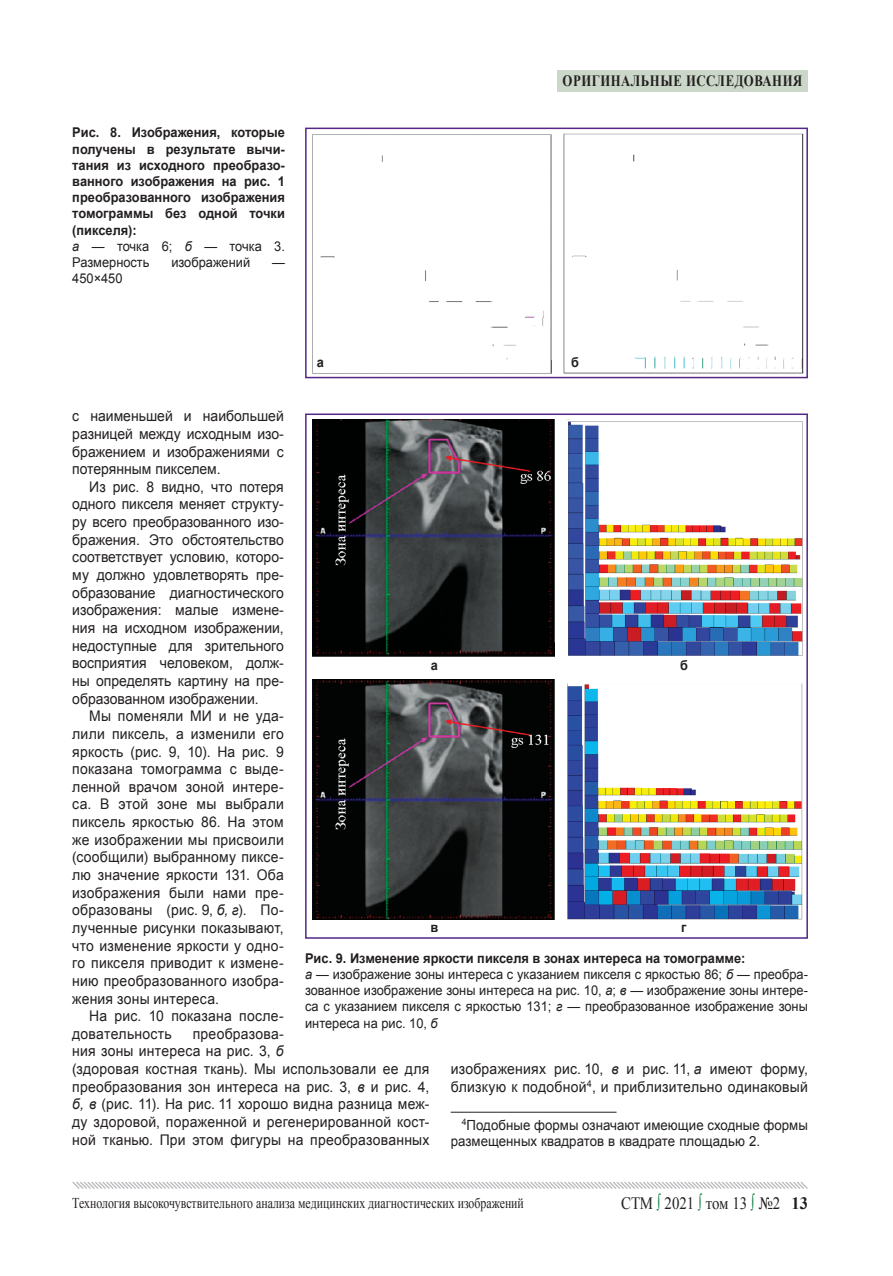
<style>
.page{position:relative;width:893px;height:1276px;background:#fff}
.page>*{position:absolute;margin:0;border:0;box-sizing:border-box;transform-origin:0 0}
.t1{font:17.4px "Times New Roman";color:#231f20;scale:.86 1}
.t2{font:700 15.75px "Times New Roman";letter-spacing:.04em;color:#231f20;scale:.81 1}
.Колонтитул{font:15px "Times New Roman";color:#231f20;scale:.79 1}
.Основной_текст{font:14.7px/17.7px "Arial";letter-spacing:.015em;color:#231f20;text-align:justify;scale:.95 1}
.Jsnos_copy{font:13.95px/16.8px "Arial";letter-spacing:.005em;color:#231f20;scale:.95 1}
.Подрис_подпись{font:13.5px/16.2px "Arial";color:#231f20;scale:.95 1}
.Подрис_подпись-2{font:700 13.5px/16.2px "Arial";color:#231f20;text-align:justify;scale:.95 1}
.s1{font-style:italic}
.s2{color:#127c43}
.s3{font-weight:700}
</style>
<div class="page">
<svg style="left:72px;top:1181px;width:736px;height:8px"></svg>
<div style="left:557px;top:70px;width:251px;height:21px;background:#cbd8c9"></div>
<img style="left:312px;top:134px;width:240px;height:240px">
<img style="left:563px;top:133px;width:241px;height:241px">
<div style="left:305px;top:128px;width:503px;height:250px;border:2px solid #542685"></div>
<img style="left:312px;top:419px;width:242px;height:238px">
<img style="left:566px;top:419px;width:237px;height:237px">
<img style="left:312px;top:679px;width:242px;height:240px">
<img style="left:567px;top:683px;width:236px;height:236px">
<div style="left:305px;top:413px;width:503px;height:525px;border:2px solid #542685"></div>
<hr style="left:451px;top:1111px;width:165px;height:1px;background:#231f20">
<p class="Подрис_подпись-2" style="left:72px;top:125px;width:225px">Рис. 8. Изображения, которые получены в результате вычи&shy;тания из исходного преобразо&shy;ванного изображения на рис. 1 преобразованного изображения томограммы без одной точки (пикселя):</p>
<p class="Подрис_подпись" style="left:72px;top:238px;width:225px"><span class="s1">a</span> — точка 6; <span class="s1">б</span> — точка 3.<br>Размерность</p>
<p class="Подрис_подпись" style="left:171px;top:254px;width:84px">изображений</p>
<p class="Подрис_подпись" style="left:272px;top:254px;width:15px">—</p>
<p class="Подрис_подпись" style="left:72px;top:270px;width:54px">450×450</p>
<p class="t2" style="left:563px;top:70px;width:297px">ОРИГИНАЛЬНЫЕ ИССЛЕДОВАНИЯ</p>
<p class="Подрис_подпись-2" style="left:317px;top:354px;width:9px">а</p>
<p class="Подрис_подпись-2" style="left:571px;top:354px;width:10px">б</p>
<p class="Основной_текст" style="left:72px;top:407px;width:224px">с наименьшей и наибольшей разницей между исходным изо&shy;бражением и изображениями с потерянным пикселем.</p>
<p class="Основной_текст" style="left:72px;top:478px;width:224px;text-indent:17px">Из рис. 8 видно, что потеря одного пикселя меняет структу&shy;ру всего преобразованного изо&shy;бражения. Это обстоятельство соответствует условию, которо&shy;му должно удовлетворять пре&shy;образование диагностического изображения: малые измене&shy;ния на исходном изображении, недоступные для зрительного восприятия человеком, долж&shy;ны определять картину на пре&shy;образованном изображении.</p>
<p class="Основной_текст" style="left:72px;top:707px;width:224px;text-indent:17px">Мы поменяли МИ и не уда&shy;лили пиксель, а изменили его яркость (рис. 9, 10). На рис. 9 показана томограмма с выде&shy;ленной врачом зоной интере&shy;са. В этой зоне мы выбрали пиксель яркостью 86. На этом же изображении мы присвоили (сообщили) выбранному пиксе&shy;лю значение яркости 131. Оба изображения были нами пре&shy;образованы (рис. 9, <span class="s1">б, г</span>). По&shy;лученные рисунки показывают, что изменение яркости у одно&shy;го пикселя приводит к измене&shy;нию преобразованного изобра&shy;жения зоны интереса.</p>
<p class="Основной_текст" style="left:72px;top:1007px;width:224px;text-indent:17px">На рис. 10 показана после&shy;довательность</p>
<p class="Подрис_подпись-2" style="left:431px;top:657px;width:9px">а</p>
<p class="Подрис_подпись-2" style="left:680px;top:657px;width:10px">б</p>
<p class="Подрис_подпись-2" style="left:430px;top:920px;width:10px">в</p>
<p class="Подрис_подпись-2" style="left:681px;top:920px;width:7px">г</p>
<p class="Подрис_подпись-2" style="left:305px;top:950px;width:465px">Рис. 9. Изменение яркости пикселя в зонах интереса на томограмме:</p>
<p class="Подрис_подпись" style="left:305px;top:966px;width:531px;text-align:justify"><span class="s1">a</span> — изображение зоны интереса с указанием пикселя с яркостью 86; <span class="s1">б</span> — преобра&shy;зованное изображение зоны интереса на рис. 10, <span class="s1">а</span>; <span class="s1">в</span> — изображение зоны интере&shy;са с указанием пикселя с яркостью 131; <span class="s1">г</span> — преобразованное изображение зоны интереса на рис. 10, <span class="s1">б</span></p>
<p class="Основной_текст" style="left:72px;top:1025px;width:377px;text-align:left;text-indent:121px">преобразова-<br>ния зоны интереса на рис. 3, <span class="s1">б<br></span>(здоровая костная ткань). Мы использовали ее для преобразования зон интереса на рис. 3, <span class="s1">в</span> и рис. 4, <span class="s1">б, в</span> (рис. 11). На рис. 11 хорошо видна разница меж&shy;ду здоровой, пораженной и регенерированной кост&shy;ной тканью. При этом фигуры на преобразованных</p>
<p class="Основной_текст" style="left:451px;top:1060px;width:377px">изображениях рис. 10, <span class="s1">в</span> и рис. 11, <span class="s1">а</span> имеют форму, близкую к подобной<sup>4</sup>, и приблизительно одинаковый</p>
<p class="Jsnos_copy" style="left:451px;top:1116px;width:377px;text-indent:11px"><sup>4</sup>Подобные формы означают имеющие сходные формы размещенных квадратов в квадрате площадью 2.</p>
<p class="Колонтитул" style="left:72px;top:1192px;width:573px">Технология высокочувствительного анализа медицинских диагностических изображений</p>
<p class="t1" style="left:621px;top:1191px;width:219px">СТМ <span class="s2">∫</span> 2021 <span class="s2">∫</span> том 13 <span class="s2">∫</span> №2 <span class="s3">13</span></p>
</div>
